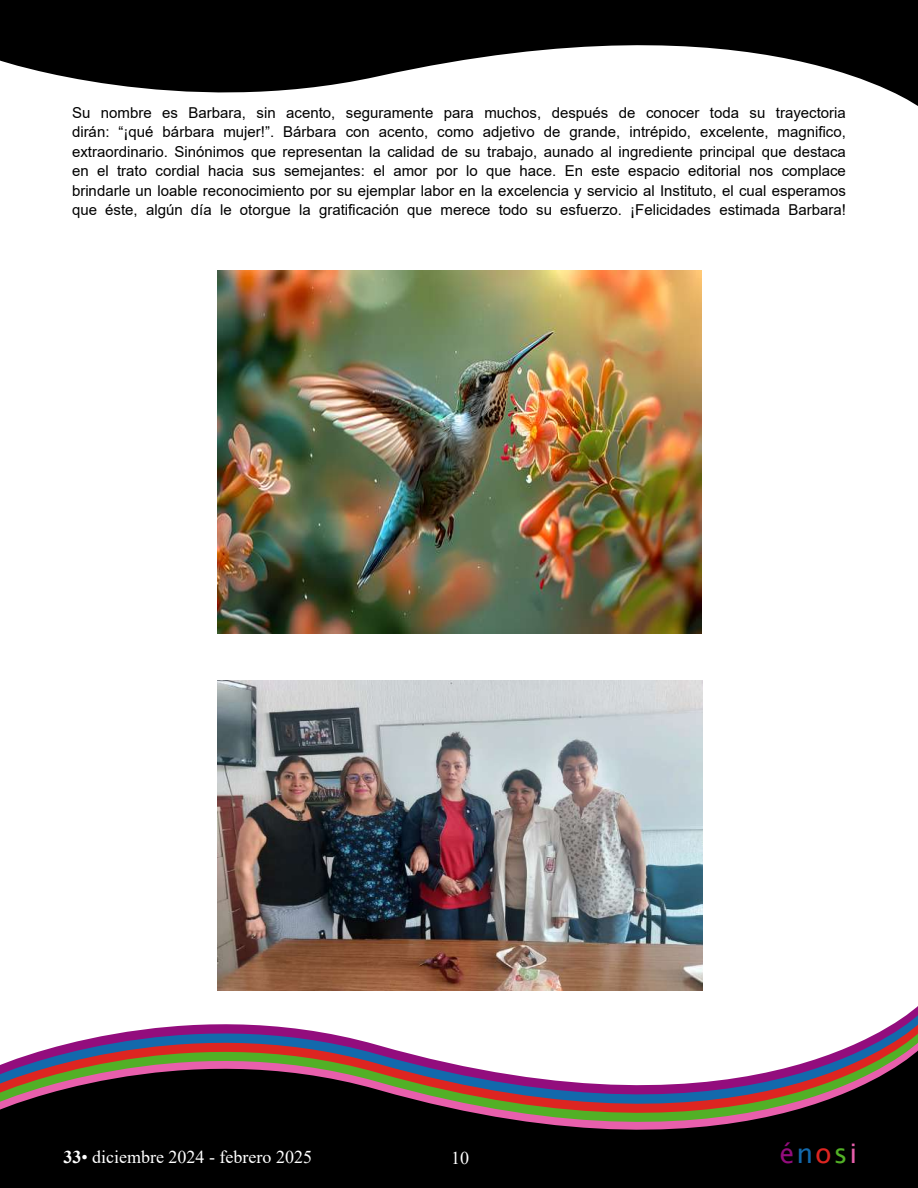
<style>
.page{position:relative;width:918px;height:1188px;background:#fff}
.page>*{position:absolute;margin:0;border:0;box-sizing:border-box;transform-origin:0 0}
.t1{font:27px "Lucida Sans";letter-spacing:.075em;color:#930d7d}
.t2{font:18px "Times New Roman";color:#fff}
.t3{font:15px/19.5px "Arial";color:#000;text-align:justify}
.s1{font-weight:700}
.s2{color:#1369ac}
.s3{color:#dd2521}
.s4{color:#52b026}
.s5{color:#e85fac}
</style>
<div class="page">
<svg style="left:120px;top:1025px;width:798px;height:8px"></svg>
<svg style="left:0;top:1033px;width:918px;height:155px;background:#4a3d42"></svg>
<svg style="left:0;top:0;width:918px;height:106px;fill:#000"></svg>
<img style="left:218px;top:271px;width:484px;height:363px">
<img style="left:218px;top:680px;width:485px;height:310px">
<p class="t3" style="left:72px;top:103px;width:775px">Su nombre es Barbara, sin acento, seguramente para muchos, después de conocer toda su trayectoria dirán: “¡qué bárbara mujer!”. Bárbara con acento, como adjetivo de grande, intrépido, excelente, magnifico, extraordinario. Sinónimos que representan la calidad de su trabajo, aunado al ingrediente principal que destaca en el trato cordial hacia sus semejantes: el amor por lo que hace. En este espacio editorial nos complace brindarle un loable reconocimiento por su ejemplar labor en la excelencia y servicio al Instituto, el cual esperamos que éste, algún día le otorgue la gratificación que merece todo su esfuerzo. ¡Felicidades estimada Barbara!</p>
<p class="t2" style="left:63px;top:1144px;width:250px"><span class="s1">33</span>• diciembre 2024 - febrero 2025</p>
<p class="t2" style="left:451px;top:1145px;width:19px">10</p>
<h1 class="t1" style="left:779px;top:1138px;width:80px">é<span class="s2">n</span><span class="s3">o</span><span class="s4">s</span><span class="s5">i</span></h1>
</div>
